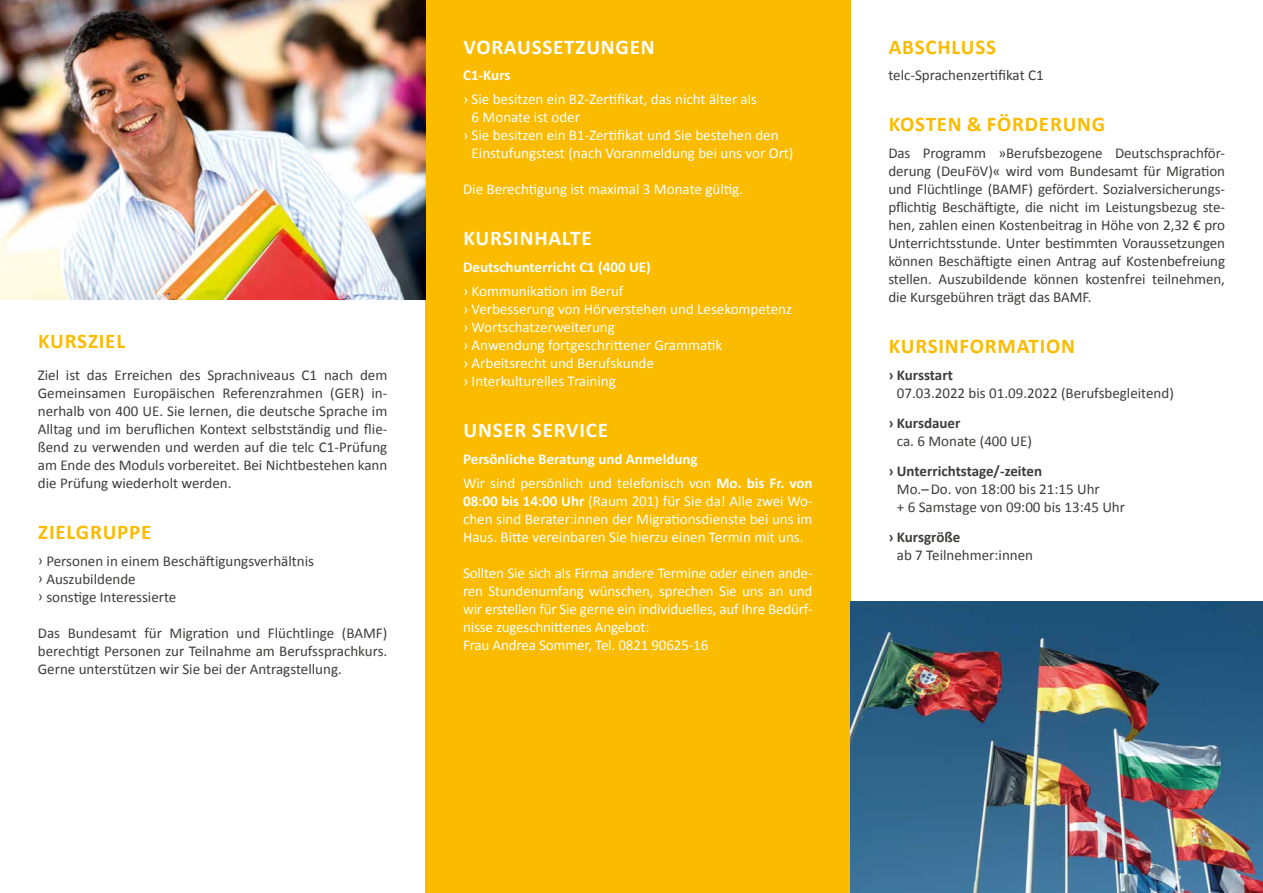
<style>
.page{position:relative;width:1263px;height:893px;background:#fff}
.page>*{position:absolute;margin:0;border:0;box-sizing:border-box;transform-origin:0 0}
.t1{font:700 21px "Calibri";letter-spacing:.04em;color:#fbbb00}
.t2{font:700 21px "Calibri";letter-spacing:.04em;color:#fff}
.t3{font:15px/18px "Calibri";color:#3d3d3c;text-align:justify}
.t4{font:15px/18px "Calibri";color:#fff}
.t5{font:700 15px/24px "Calibri";color:#fff}
.t6{font:700 15px "Calibri";color:#3d3d3c}
.s1{font-weight:400}
.s2{font-weight:700}
</style>
<div class="page">
<div style="left:425px;top:0;width:425px;height:893px;background:#fbbb00"></div>
<img style="left:850px;top:602px;width:413px;height:291px">
<img style="left:0;top:0;width:425px;height:300px">
<h1 class="t1" style="left:38px;top:326px;width:88px">KURSZIEL</h1>
<p class="t3" style="left:38px;top:365px;width:351px">Ziel ist das Erreichen des Sprachniveaus C1 nach dem Gemeinsamen Europäischen Referenzrahmen (GER) in&shy;nerhalb von 400 UE. Sie lernen, die deutsche Sprache im Alltag und im beruflichen Kontext selbstständig und flie&shy;ßend zu verwenden und werden auf die telc C1-Prüfung am Ende des Moduls vorbereitet. Bei Nichtbestehen kann die Prüfung wiederholt werden.</p>
<h1 class="t1" style="left:38px;top:517px;width:115px">ZIELGRUPPE</h1>
<p class="t3" style="left:38px;top:551px;width:278px;text-align:left">ͧ Personen in einem Beschäftigungsverhältnis ͧ Auszubildende<br>ͧ sonstige Interessierte</p>
<p class="t3" style="left:38px;top:623px;width:351px">Das Bundesamt für Migration und Flüchtlinge (BAMF) berechtigt Personen zur Teilnahme am Berufssprachkurs.<br>Gerne unterstützen wir Sie bei der Antragstellung.</p>
<h1 class="t2" style="left:463px;top:32px;width:193px">VORAUSSETZUNGEN</h1>
<p class="t5" style="left:463px;top:62px;width:49px">C1-Kurs</p>
<p class="t4" style="left:463px;top:89px;width:295px">› Sie besitzen ein B2-Zertifikat, das nicht älter als</p>
<p class="t4" style="left:472px;top:107px;width:110px">6 Monate ist oder</p>
<p class="t4" style="left:463px;top:125px;width:317px">› Sie besitzen ein B1-Zertifikat und Sie bestehen den</p>
<p class="t4" style="left:472px;top:143px;width:323px">Einstufungstest (nach Voranmeldung bei uns vor Ort)</p>
<p class="t4" style="left:463px;top:179px;width:281px">Die Berechtigung ist maximal 3 Monate gültig.</p>
<h1 class="t2" style="left:463px;top:223px;width:130px">KURSINHALTE</h1>
<p class="t5" style="left:463px;top:254px;width:189px">Deutschunterricht C1 (400 UE)</p>
<p class="t4" style="left:463px;top:281px;width:330px">› Kommunikation im Beruf<br>› Verbesserung von Hörverstehen und Lesekompetenz › Wortschatzerweiterung<br>› Anwendung fortgeschrittener Grammatik<br>› Arbeitsrecht und Berufskunde<br>› Interkulturelles Training</p>
<h1 class="t2" style="left:463px;top:415px;width:146px">UNSER SERVICE</h1>
<p class="t5" style="left:463px;top:446px;width:351px">Persönliche Beratung und Anmeldung<br><span class="s1">Wir sind persönlich und telefonisch von</span> Mo. bis Fr. von</p>
<p class="t4" style="left:463px;top:491px;width:351px;text-align:justify"><span class="s2">08:00 bis 14:00 Uhr</span> (Raum 201) für Sie da! Alle zwei Wo&shy;chen sind Berater:innen der Migrationsdienste bei uns im Haus. Bitte vereinbaren Sie hierzu einen Termin mit uns.</p>
<p class="t4" style="left:463px;top:563px;width:351px">Sollten Sie sich als Firma andere Termine oder einen ande&shy;ren Stundenumfang wünschen, sprechen Sie uns an und wir erstellen für Sie gerne ein individuelles, auf Ihre Bedürf&shy;nisse zugeschnittenes Angebot:<br>Frau Andrea Sommer, Tel. 0821 90625-16</p>
<h1 class="t1" style="left:889px;top:32px;width:109px">ABSCHLUSS</h1>
<p class="t3" style="left:888px;top:65px;width:157px">telc-Sprachenzertifikat C1</p>
<h1 class="t1" style="left:889px;top:109px;width:218px">KOSTEN &amp; FÖRDERUNG</h1>
<p class="t3" style="left:888px;top:143px;width:338px">Das Programm »Berufsbezogene Deutschsprachför&shy;derung (DeuFöV)« wird vom Bundesamt für Migration und Flüchtlinge (BAMF) gefördert. Sozialversicherungs&shy;pflichtig Beschäftigte, die nicht im Leistungsbezug ste&shy;hen, zahlen einen Kostenbeitrag in Höhe von 2,32 € pro Unterrichtsstunde. Unter bestimmten Voraussetzungen können Beschäftigte einen Antrag auf Kostenbefreiung stellen. Auszubildende können kostenfrei teilnehmen, die Kursgebühren trägt das BAMF.</p>
<h1 class="t1" style="left:889px;top:331px;width:188px">KURSINFORMATION</h1>
<p class="t6" style="left:888px;top:364px;width:66px">› Kursstart</p>
<p class="t3" style="left:897px;top:383px;width:279px">07.03.2022 bis 01.09.2022 (Berufsbegleitend)</p>
<p class="t6" style="left:888px;top:412px;width:74px">› Kursdauer</p>
<p class="t3" style="left:897px;top:431px;width:137px">ca. 6 Monate (400 UE)</p>
<p class="t6" style="left:888px;top:460px;width:155px">› Unterrichtstage/-zeiten</p>
<p class="t3" style="left:897px;top:479px;width:230px">Mo.– Do. von 18:00 bis 21:15 Uhr<br>+ 6 Samstage von 09:00 bis 13:45 Uhr</p>
<p class="t6" style="left:888px;top:526px;width:73px">› Kursgröße</p>
<p class="t3" style="left:897px;top:545px;width:138px">ab 7 Teilnehmer:innen</p>
</div>
